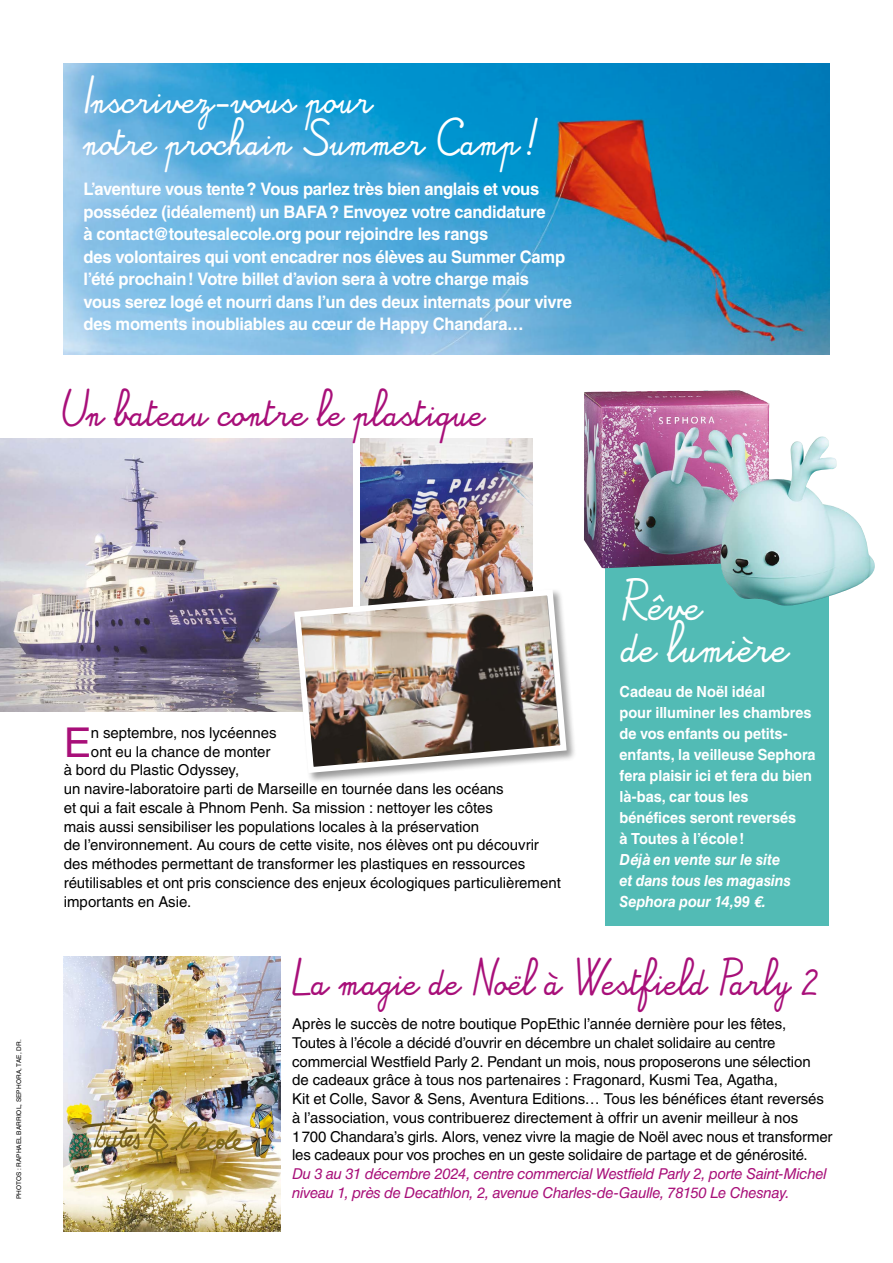
<style>
.page{position:relative;width:893px;height:1263px;background:#fff}
.page>*{position:absolute;margin:0;border:0;box-sizing:border-box;transform-origin:0 0}
.t1{font:41.1px "Helvetica LT Std";color:#a80f79}
.t2{font:28.5px/42px "Alamain";color:#fff}
.t3{font:25.5px "Alamain";letter-spacing:.01em;color:#a80f79}
.t4{font:25.5px/42px "Alamain";color:#fff}
.t5{font:700 17.25px/22.5px "Helvetica LT Std";letter-spacing:-.015em;color:#fff;scale:.96 1}
.t6{font:700 15.3px/21px "Helvetica LT Std";letter-spacing:-.005em;color:#fff;scale:.95 1}
.t7{font:italic 700 15.3px/21px "Helvetica LT Std";letter-spacing:-.01em;color:#fff;scale:.95 1}
.t8{font:15px/18.8px "Helvetica LT Std";letter-spacing:-.005em;color:#000}
.t9{font:italic 15px "Helvetica LT Std";letter-spacing:-.025em;color:#a80f79}
.t10{font:6.45px "Helvetica LT Std";letter-spacing:.01em;color:#000}
</style>
<div class="page">
<img style="left:0;top:438px;width:353px;height:273px">
<img style="left:64px;top:64px;width:765px;height:290px">
<img style="left:360px;top:438px;width:172px;height:148px">
<div style="left:606px;top:515px;width:223px;height:411px;background:#52bbb5"></div>
<img style="left:584px;top:390px;width:291px;height:215px">
<img style="left:64px;top:956px;width:217px;height:275px">
<div style="left:293px;top:588px;width:284px;height:195px;background:#000;opacity:.4"></div>
<img style="left:291px;top:586px;width:279px;height:190px">
<h3 class="t4" style="left:83px;top:83px;width:457px">Inscrivez-vous pour<br>notre prochain Summer Camp !</h3>
<p class="t5" style="left:84px;top:178px;width:510px">L’aventure vous tente? Vous parlez très bien anglais et vous possédez (idéalement) un BAFA? Envoyez votre candidature<br>à contact@toutesalecole.org pour rejoindre les rangs<br>des volontaires qui vont encadrer nos élèves au Summer Camp l’été prochain! Votre billet d’avion sera à votre charge mais<br>vous serez logé et nourri dans l’un des deux internats pour vivre des moments inoubliables au cœur de Happy Chandara…</p>
<h3 class="t3" style="left:60px;top:402px;width:426px">Un bateau contre le plastique</h3>
<p class="t10" style="left:15px;top:1199px;width:161px;rotate:-90deg">PHOTOS : RAPHAEL BARRIOL, SEPHORA, TAE, DR.</p>
<h1 class="t1" style="left:64px;top:718px;width:29px">E</h1>
<p class="t8" style="left:91px;top:723px;width:187px">n septembre, nos lycéennes</p>
<p class="t8" style="left:91px;top:742px;width:181px">ont eu la chance de monter</p>
<p class="t8" style="left:64px;top:761px;width:177px">à bord du Plastic Odyssey,</p>
<p class="t8" style="left:64px;top:779px;width:441px">un navire-laboratoire parti de Marseille en tournée dans les océans</p>
<p class="t8" style="left:64px;top:798px;width:431px">et qui a fait escale à Phnom Penh. Sa mission : nettoyer les côtes</p>
<p class="t8" style="left:64px;top:817px;width:417px">mais aussi sensibiliser les populations locales à la préservation</p>
<p class="t8" style="left:64px;top:836px;width:477px">de l’environnement. Au cours de cette visite, nos élèves ont pu découvrir</p>
<p class="t8" style="left:64px;top:854px;width:463px">des méthodes permettant de transformer les plastiques en ressources</p>
<p class="t8" style="left:64px;top:873px;width:499px">réutilisables et ont pris conscience des enjeux écologiques particulièrement</p>
<p class="t8" style="left:64px;top:892px;width:129px">importants en Asie.</p>
<h2 class="t2" style="left:622px;top:589px;width:168px">Rêve<br>de lumière</h2>
<p class="t6" style="left:620px;top:681px;width:208px">Cadeau de Noël idéal<br>pour illuminer les chambres de vos enfants ou petits&shy;enfants, la veilleuse Sephora fera plaisir ici et fera du bien là-bas, car tous les bénéfices seront reversés<br>à Toutes à l’école!</p>
<p class="t7" style="left:620px;top:849px;width:182px">Déjà en vente sur le site et dans tous les magasins<br>Sephora pour 14,99 €.</p>
<h3 class="t3" style="left:291px;top:971px;width:527px">La magie de Noël à Westfield Parly 2</h3>
<p class="t8" style="left:292px;top:1014px;width:542px">Après le succès de notre boutique PopEthic l’année dernière pour les fêtes, Toutes à l’école a décidé d’ouvrir en décembre un chalet solidaire au centre commercial Westfield Parly 2. Pendant un mois, nous proposerons une sélection<br>de cadeaux grâce à tous nos partenaires : Fragonard, Kusmi Tea, Agatha,<br>Kit et Colle, Savor &amp; Sens, Aventura Editions… Tous les bénéfices étant reversés à l’association, vous contribuerez directement à offrir un avenir meilleur à nos 1700 Chandara’s girls. Alors, venez vivre la magie de Noël avec nous et transformer les cadeaux pour vos proches en un geste solidaire de partage et de générosité.</p>
<p class="t9" style="left:292px;top:1165px;width:536px">Du 3 au 31 décembre 2024, centre commercial Westfield Parly 2, porte Saint-Michel</p>
<p class="t9" style="left:292px;top:1184px;width:499px">niveau 1, près de Decathlon, 2, avenue Charles-de-Gaulle, 78150 Le Chesnay.</p>
</div>
